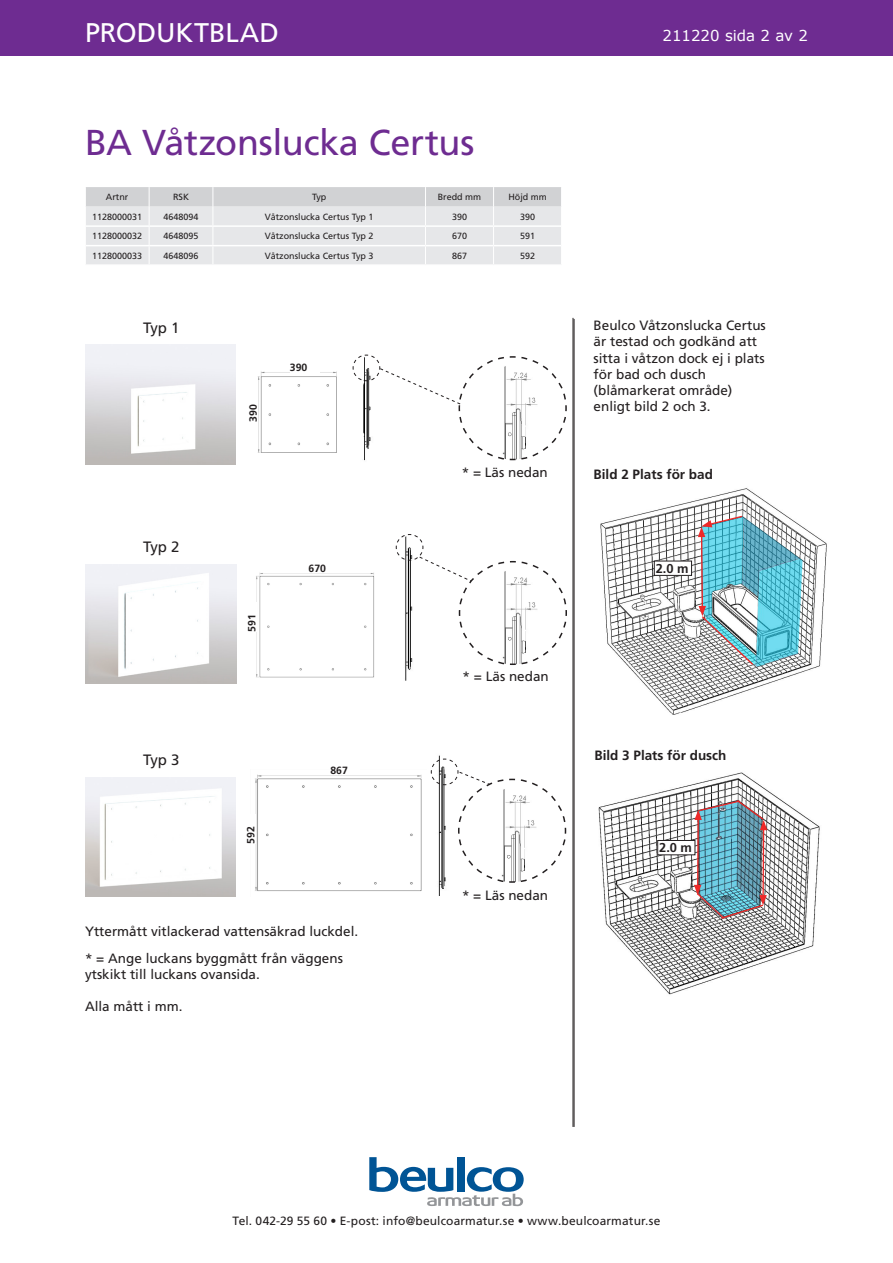
<style>
.page{position:relative;width:893px;height:1263px;background:#fff}
.page>*{position:absolute;margin:0;border:0;box-sizing:border-box;transform-origin:0 0}
.Artikelgrupp{font:36px "Frutiger LT Std";letter-spacing:-.01em;color:#6e2c91}
.t1{font:27px "Frutiger LT Std";color:#fff}
.t2{font:15px "Verdana";color:#fff}
.t3{font:15px "Frutiger";letter-spacing:-.035em;color:#231f20}
.t4{font:13.5px "Frutiger LT Std";color:#231f20}
.t5{font:13.5px "Frutiger";color:#231f20}
.t6{font:700 13.5px "Frutiger LT Std";color:#231f20}
.t7{font:700 12.9px "Frutiger";color:#231f20}
.t8{font:12px "Frutiger LT Std";letter-spacing:.01em;color:#231f20}
.t9{font:700 10.5px "Frutiger";color:#231f20}
.TabelltextC{font:9px "Frutiger LT Std";color:#231f20}
.Artnr{font:9px "Frutiger LT Std";color:#231f20}
.TabellrubrikC{font:9px "Frutiger LT Std";color:#231f20}
</style>
<div class="page">
<div style="left:0;top:0;width:893px;height:55px;background:#6e2c91"></div>
<svg style="left:369px;top:1157px;width:155px;height:49px"></svg>
<hr style="left:574px;top:319px;width:1px;height:808px;background:#231f20">
<img style="left:600px;top:488px;width:227px;height:227px">
<img style="left:598px;top:772px;width:222px;height:223px">
<svg style="left:698px;top:515px;width:56px;height:151px"></svg>
<img style="left:694px;top:799px;width:73px;height:121px">
<div style="left:654px;top:561px;width:37px;height:14px;background:#fff"></div>
<div style="left:654px;top:561px;width:38px;height:15px;border:1px solid #231f20"></div>
<div style="left:658px;top:840px;width:37px;height:15px;background:#fff"></div>
<div style="left:657px;top:840px;width:38px;height:15px;border:1px solid #231f20"></div>
<hr style="left:573px;top:318px;width:1px;height:809px;background:#231f20">
<img style="left:85px;top:344px;width:151px;height:120px">
<img style="left:86px;top:564px;width:151px;height:120px">
<img style="left:85px;top:777px;width:151px;height:120px">
<img style="left:258px;top:371px;width:79px;height:82px">
<img style="left:256px;top:572px;width:118px;height:106px">
<img style="left:255px;top:774px;width:167px;height:117px">
<div style="left:290px;top:363px;width:30px;height:10px;background:#fff"></div>
<div style="left:309px;top:563px;width:29px;height:10px;background:#fff"></div>
<div style="left:247px;top:602px;width:10px;height:30px;background:#fff"></div>
<div style="left:330px;top:765px;width:30px;height:10px;background:#fff"></div>
<div style="left:246px;top:814px;width:10px;height:30px;background:#fff"></div>
<img style="left:405px;top:666px;width:6px;height:15px">
<img style="left:438px;top:755px;width:7px;height:141px">
<svg style="left:352px;top:354px;width:215px;height:107px"></svg>
<svg style="left:395px;top:534px;width:172px;height:132px"></svg>
<svg style="left:431px;top:758px;width:136px;height:125px"></svg>
<svg style="left:86px;top:187px;width:475px;height:77px"></svg>
<h2 class="t1" style="left:85px;top:16px;width:195px">PRODUKTBLAD</h2>
<p class="Artikelgrupp" style="left:85px;top:121px;width:391px">BA Våtzonslucka Certus</p>
<p class="TabellrubrikC" style="left:106px;top:192px;width:24px">Artnr</p>
<p class="TabellrubrikC" style="left:173px;top:192px;width:18px">RSK</p>
<p class="TabellrubrikC" style="left:312px;top:192px;width:16px">Typ</p>
<p class="TabellrubrikC" style="left:438px;top:192px;width:45px">Bredd mm</p>
<p class="TabellrubrikC" style="left:508px;top:192px;width:40px">Höjd mm</p>
<p class="Artnr" style="left:92px;top:211px;width:52px">1128000031</p>
<p class="TabelltextC" style="left:163px;top:211px;width:37px">4648094</p>
<p class="TabelltextC" style="left:265px;top:211px;width:110px">Våtzonslucka Certus Typ 1</p>
<p class="TabelltextC" style="left:452px;top:211px;width:17px">390</p>
<p class="TabelltextC" style="left:520px;top:211px;width:17px">390</p>
<p class="Artnr" style="left:92px;top:231px;width:52px">1128000032</p>
<p class="TabelltextC" style="left:163px;top:231px;width:37px">4648095</p>
<p class="TabelltextC" style="left:265px;top:231px;width:110px">Våtzonslucka Certus Typ 2</p>
<p class="TabelltextC" style="left:452px;top:231px;width:17px">670</p>
<p class="TabelltextC" style="left:520px;top:231px;width:17px">591</p>
<p class="Artnr" style="left:92px;top:250px;width:52px">1128000033</p>
<p class="TabelltextC" style="left:163px;top:250px;width:37px">4648096</p>
<p class="TabelltextC" style="left:265px;top:250px;width:110px">Våtzonslucka Certus Typ 3</p>
<p class="TabelltextC" style="left:452px;top:250px;width:17px">867</p>
<p class="TabelltextC" style="left:520px;top:250px;width:17px">592</p>
<p class="t3" style="left:143px;top:319px;width:38px">Typ 1</p>
<p class="t3" style="left:143px;top:538px;width:38px">Typ 2</p>
<p class="t3" style="left:143px;top:751px;width:38px">Typ 3</p>
<p class="t9" style="left:247px;top:422px;width:19px;rotate:-90deg">390</p>
<p class="t9" style="left:290px;top:361px;width:19px">390</p>
<p class="t9" style="left:246px;top:632px;width:19px;rotate:-90deg">591</p>
<p class="t9" style="left:309px;top:562px;width:19px">670</p>
<p class="t9" style="left:245px;top:844px;width:19px;rotate:-90deg">592</p>
<p class="t9" style="left:330px;top:764px;width:19px">867</p>
<p class="t5" style="left:85px;top:924px;width:275px">Yttermått vitlackerad vattensäkrad luckdel.</p>
<p class="t4" style="left:85px;top:950px;width:259px">* = Ange luckans byggmått från väggens</p>
<p class="t4" style="left:85px;top:966px;width:176px">ytskikt till luckans ovansida.</p>
<p class="t5" style="left:85px;top:998px;width:99px">Alla mått i mm.</p>
<p class="t4" style="left:462px;top:465px;width:88px">* = Läs nedan</p>
<p class="t4" style="left:463px;top:668px;width:88px">* = Läs nedan</p>
<p class="t4" style="left:462px;top:887px;width:88px">* = Läs nedan</p>
<p class="t2" style="left:662px;top:25px;width:147px">211220 sida 2 av 2</p>
<p class="t4" style="left:594px;top:317px;width:174px">Beulco Våtzonslucka Certus</p>
<p class="t4" style="left:594px;top:334px;width:165px">är testad och godkänd att</p>
<p class="t4" style="left:594px;top:350px;width:173px">sitta i våtzon dock ej i plats</p>
<p class="t4" style="left:594px;top:366px;width:114px">för bad och dusch</p>
<p class="t4" style="left:594px;top:382px;width:140px">(blåmarkerat område)</p>
<p class="t4" style="left:594px;top:398px;width:119px">enligt bild 2 och 3.</p>
<p class="t6" style="left:594px;top:466px;width:121px">Bild 2 Plats för bad</p>
<p class="t7" style="left:656px;top:560px;width:34px">2.0 m</p>
<p class="t6" style="left:594px;top:747px;width:134px">Bild 3 Plats för dusch</p>
<p class="t7" style="left:659px;top:840px;width:34px">2.0 m</p>
<p class="t8" style="left:233px;top:1214px;width:429px">Tel. 042-29 55 60 • E-post: info@beulcoarmatur.se • www.beulcoarmatur.se</p>
</div>
